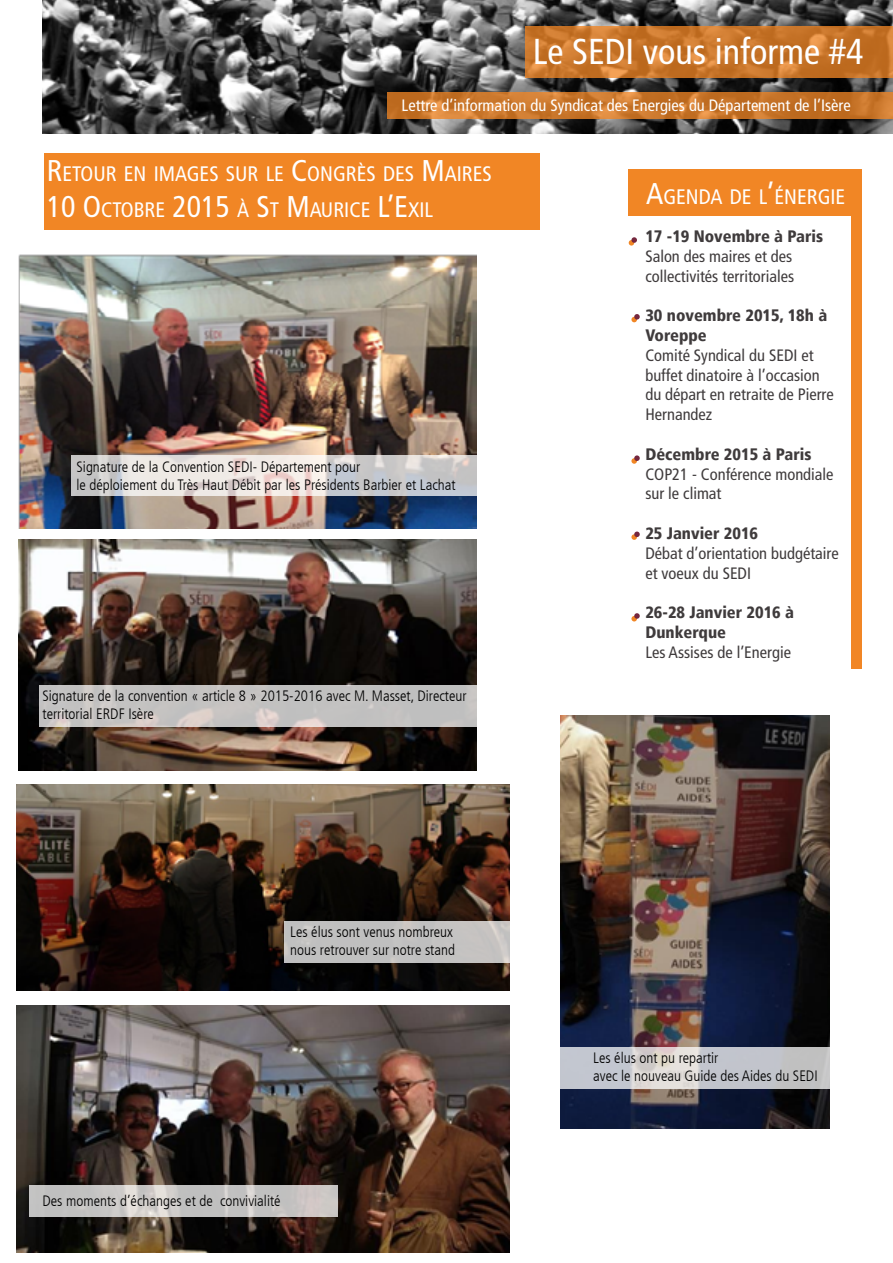
<style>
.page{position:relative;width:893px;height:1263px;background:#fff}
.page>*{position:absolute;margin:0;border:0;box-sizing:border-box;transform-origin:0 0}
.t1{font:condensed 36px "Frutiger LT";color:#fff}
.t2{font:condensed 21px "Frutiger LT";color:#fff}
.t3{font:condensed 16.5px/19.8px "Frutiger LT";color:#3f3b3c}
.t4{font:900 condensed 16.5px/19.8px "Frutiger LT";color:#3f3b3c}
.t5{font:condensed 16.5px "Frutiger LT";color:#fff}
.t6{font:300 condensed 15px/18px "Frutiger LT";color:#000}
.s1{font-size:30px}
</style>
<div class="page">
<svg style="left:629px;top:237px;width:8px;height:9px"></svg>
<svg style="left:631px;top:314px;width:9px;height:8px"></svg>
<svg style="left:631px;top:531px;width:9px;height:9px"></svg>
<div style="left:629px;top:169px;width:233px;height:47px;background:#f18625"></div>
<div style="left:851px;top:181px;width:11px;height:487px;background:#f18625"></div>
<div style="left:44px;top:153px;width:496px;height:77px;background:#f18625"></div>
<svg style="left:631px;top:455px;width:9px;height:9px"></svg>
<img style="left:18px;top:254px;width:459px;height:275px">
<img style="left:43px;top:0;width:850px;height:134px">
<svg style="left:525px;top:26px;width:368px;height:51px;background:#c8752a"></svg>
<svg style="left:387px;top:92px;width:506px;height:26px;background:#c8752a"></svg>
<svg style="left:631px;top:613px;width:9px;height:8px"></svg>
<img style="left:18px;top:540px;width:458px;height:231px">
<svg style="left:39px;top:686px;width:438px;height:41px;background:#c5c2c1"></svg>
<svg style="left:71px;top:455px;width:406px;height:41px;background:#dbd8d7"></svg>
<img style="left:16px;top:785px;width:494px;height:206px">
<div style="left:285px;top:921px;width:231px;height:42px;background:#c1c0c0"></div>
<img style="left:561px;top:715px;width:268px;height:414px">
<svg style="left:560px;top:1047px;width:270px;height:42px;background:#c9c9cd"></svg>
<img style="left:16px;top:1005px;width:494px;height:247px">
<svg style="left:29px;top:1185px;width:309px;height:32px;background:#c8c6c4"></svg>
<p class="t1" style="left:533px;top:31px;width:332px">Le SEDI vous informe #4</p>
<p class="t5" style="left:402px;top:95px;width:451px">Lettre d’information du Syndicat des Energies du Département de l’Isère</p>
<p class="t2" style="left:47px;top:162px;width:446px"><span class="s1">R</span>ETOUR EN IMAGES SUR LE <span class="s1">C</span>ONGRÈS DES <span class="s1">M</span>AIRES</p>
<p class="t2" style="left:47px;top:198px;width:386px"><span class="s1">10 O</span>CTOBRE <span class="s1">2015</span> À <span class="s1">S</span>T <span class="s1">M</span>AURICE <span class="s1">L’E</span>XIL</p>
<p class="t6" style="left:77px;top:458px;width:285px">Signature de la Convention SEDI- Département pour</p>
<p class="t6" style="left:77px;top:476px;width:381px">le déploiement du Très Haut Débit par les Présidents Barbier et Lachat</p>
<p class="t6" style="left:43px;top:687px;width:426px">Signature de la convention « article 8 » 2015-2016 avec M. Masset, Directeur territorial ERDF Isère</p>
<p class="t6" style="left:290px;top:923px;width:164px">Les élus sont venus nombreux</p>
<p class="t6" style="left:290px;top:941px;width:166px">nous retrouver sur notre stand</p>
<p class="t6" style="left:43px;top:1192px;width:240px">Des moments d’échanges et de convivialité</p>
<p class="t2" style="left:646px;top:184px;width:198px"><span class="s1">A</span>GENDA DE L<span class="s1">’</span>ÉNERGIE</p>
<p class="t4" style="left:645px;top:226px;width:179px">17 -19 Novembre à Paris</p>
<p class="t3" style="left:645px;top:246px;width:150px">Salon des maires et des collectivités territoriales</p>
<p class="t4" style="left:645px;top:306px;width:183px">30 novembre 2015, 18h à<br>Voreppe</p>
<p class="t3" style="left:645px;top:345px;width:190px">Comité Syndical du SEDI et buffet dinatoire à l’occasion du départ en retraite de Pierre<br>Hernandez</p>
<p class="t4" style="left:645px;top:444px;width:168px">Décembre 2015 à Paris</p>
<p class="t3" style="left:645px;top:464px;width:190px">COP21 - Conférence mondiale sur le climat</p>
<p class="t4" style="left:645px;top:523px;width:114px">25 Janvier 2016</p>
<p class="t3" style="left:645px;top:543px;width:195px">Débat d’orientation budgétaire et voeux du SEDI</p>
<p class="t4" style="left:645px;top:603px;width:150px">26-28 Janvier 2016 à<br>Dunkerque</p>
<p class="t3" style="left:645px;top:642px;width:147px">Les Assises de l’Energie</p>
<p class="t6" style="left:593px;top:1048px;width:127px">Les élus ont pu repartir</p>
<p class="t6" style="left:593px;top:1066px;width:226px">avec le nouveau Guide des Aides du SEDI</p>
</div>
